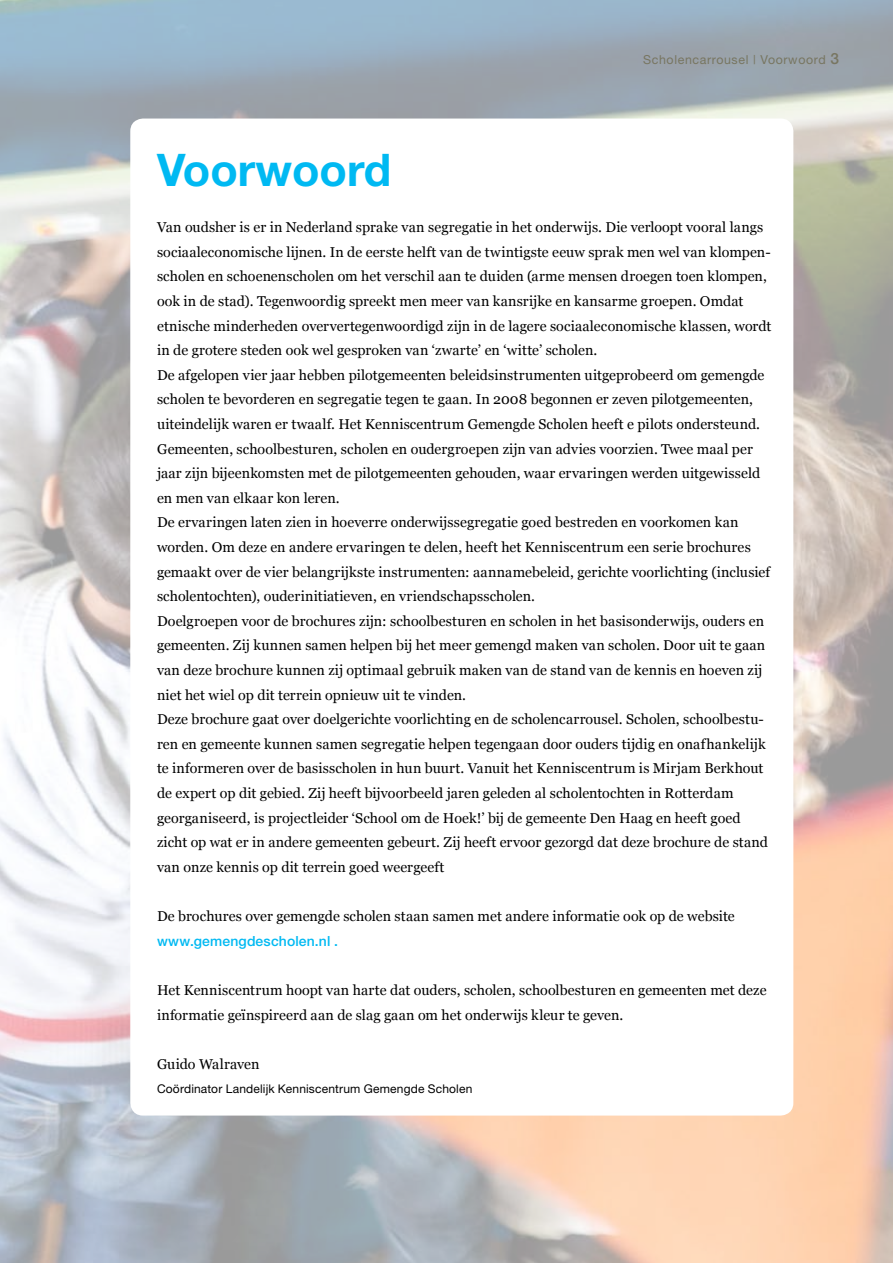
<style>
.page{position:relative;width:893px;height:1263px;background:#fff}
.page>*{position:absolute;margin:0;border:0;box-sizing:border-box;transform-origin:0 0}
.t1{font:700 45px "Helvetica Neue";color:#00b9f2}
.t2{font:14.25px/24.6px "Georgia";color:#000}
.t3{font:500 13.95px "Helvetica Neue";letter-spacing:.01em;color:#00b9f2}
.t4{font:12.45px "Helvetica Neue";letter-spacing:.05em;color:#787661}
.t5{font:12px "Helvetica Neue";letter-spacing:.015em;color:#000}
.s1{font-weight:500;font-size:15.45px}
</style>
<div class="page">
<img style="left:0;top:0;width:893px;height:1263px">
<div style="left:130px;top:119px;width:663px;height:996px;background:#fff;border-radius:13px"></div>
<p class="t4" style="left:643px;top:52px;width:197px">Scholencarrousel | Voorwoord <span class="s1">3</span></p>
<h1 class="t1" style="left:157px;top:142px;width:236px">Voorwoord</h1>
<p class="t2" style="left:157px;top:215px;width:616px">Van oudsher is er in Nederland sprake van segregatie in het onderwijs. Die verloopt vooral langs sociaaleconomische lijnen. In de eerste helft van de twintigste eeuw sprak men wel van klompen&shy;scholen en schoenenscholen om het verschil aan te duiden (arme mensen droegen toen klompen, ook in de stad). Tegenwoordig spreekt men meer van kansrijke en kansarme groepen. Omdat etnische minderheden oververtegenwoordigd zijn in de lagere sociaaleconomische klassen, wordt in de grotere steden ook wel gesproken van ‘zwarte’ en ‘witte’ scholen.<br>De afgelopen vier jaar hebben pilotgemeenten beleidsinstrumenten uitgeprobeerd om gemengde scholen te bevorderen en segregatie tegen te gaan. In 2008 begonnen er zeven pilotgemeenten, uiteindelijk waren er twaalf. Het Kenniscentrum Gemengde Scholen heeft e pilots ondersteund.<br>Gemeenten, schoolbesturen, scholen en oudergroepen zijn van advies voorzien. Twee maal per jaar zijn bijeenkomsten met de pilotgemeenten gehouden, waar ervaringen werden uitgewisseld en men van elkaar kon leren.<br>De ervaringen laten zien in hoeverre onderwijssegregatie goed bestreden en voorkomen kan worden. Om deze en andere ervaringen te delen, heeft het Kenniscentrum een serie brochures gemaakt over de vier belangrijkste instrumenten: aannamebeleid, gerichte voorlichting (inclusief scholentochten), ouderinitiatieven, en vriendschapsscholen.<br>Doelgroepen voor de brochures zijn: schoolbesturen en scholen in het basisonderwijs, ouders en gemeenten. Zij kunnen samen helpen bij het meer gemengd maken van scholen. Door uit te gaan van deze brochure kunnen zij optimaal gebruik maken van de stand van de kennis en hoeven zij niet het wiel op dit terrein opnieuw uit te vinden.<br>Deze brochure gaat over doelgerichte voorlichting en de scholencarrousel. Scholen, schoolbestu&shy;ren en gemeente kunnen samen segregatie helpen tegengaan door ouders tijdig en onafhankelijk te informeren over de basisscholen in hun buurt. Vanuit het Kenniscentrum is Mirjam Berkhout de expert op dit gebied. Zij heeft bijvoorbeeld jaren geleden al scholentochten in Rotterdam georganiseerd, is projectleider ‘School om de Hoek!’ bij de gemeente Den Haag en heeft goed zicht op wat er in andere gemeenten gebeurt. Zij heeft ervoor gezorgd dat deze brochure de stand van onze kennis op dit terrein goed weergeeft</p>
<p class="t2" style="left:157px;top:904px;width:579px">De brochures over gemengde scholen staan samen met andere informatie ook op de website</p>
<p class="t3" style="left:157px;top:932px;width:183px">www.gemengdescholen.nl .</p>
<p class="t2" style="left:157px;top:978px;width:611px">Het Kenniscentrum hoopt van harte dat ouders, scholen, schoolbesturen en gemeenten met deze informatie geïnspireerd aan de slag gaan om het onderwijs kleur te geven.</p>
<p class="t2" style="left:157px;top:1052px;width:104px">Guido Walraven</p>
<p class="t5" style="left:157px;top:1082px;width:317px">Coördinator Landelijk Kenniscentrum Gemengde Scholen</p>
</div>
